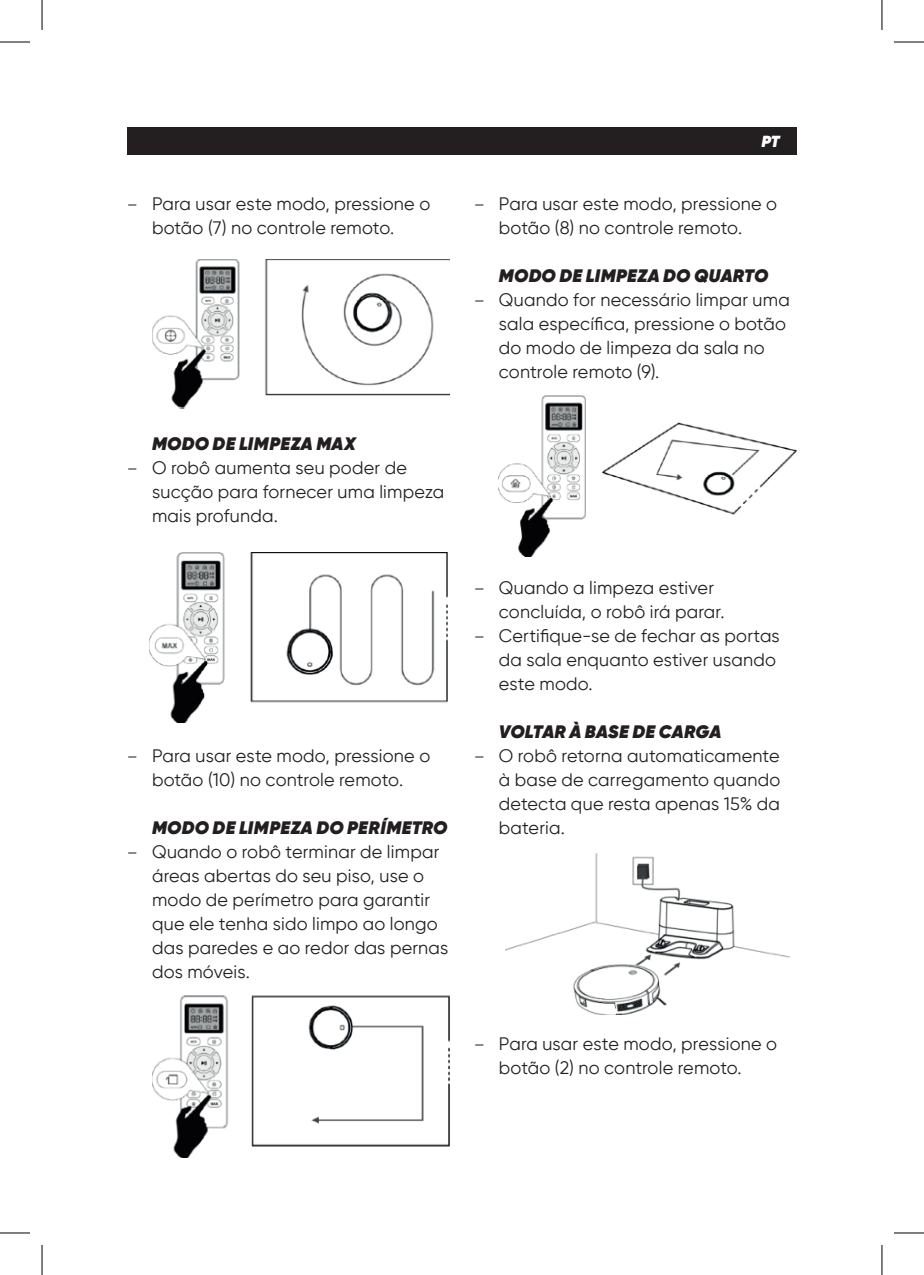
<style>
.page{position:relative;width:924px;height:1275px;background:#fff}
.page>*{position:absolute;margin:0;border:0;box-sizing:border-box;transform-origin:0 0}
.t1{font:18px/24px "Gilroy";letter-spacing:.01em;color:#231f20}
.t2{font:italic 800 18px "Gilroy";letter-spacing:.02em;color:#231f20}
.t3{font:16px "Gilroy";color:#231f20}
.t4{font:italic 800 16px "Gilroy";color:#fff}
</style>
<div class="page">
<div style="left:127px;top:127px;width:669px;height:28px;background:#231f20"></div>
<img style="left:152px;top:996px;width:298px;height:162px">
<img style="left:498px;top:395px;width:298px;height:161px">
<img style="left:152px;top:259px;width:298px;height:149px">
<img style="left:150px;top:552px;width:297px;height:170px">
<img style="left:505px;top:853px;width:284px;height:162px">
<hr style="left:0;top:42px;width:30px;height:1px;background:#000">
<hr style="left:893px;top:42px;width:30px;height:1px;background:#000">
<hr style="left:0;top:1232px;width:30px;height:1px;background:#000">
<hr style="left:893px;top:1232px;width:30px;height:1px;background:#000">
<hr style="left:42px;top:0;width:1px;height:30px;background:#000">
<hr style="left:42px;top:1245px;width:1px;height:30px;background:#000">
<hr style="left:881px;top:0;width:1px;height:30px;background:#000">
<hr style="left:881px;top:1245px;width:1px;height:30px;background:#000">
<p class="t3" style="left:127px;top:195px;width:12px">–</p>
<p class="t1" style="left:152px;top:191px;width:279px">Para usar este modo, pressione o botão (7) no controle remoto.</p>
<p class="t3" style="left:127px;top:459px;width:12px">–</p>
<p class="t2" style="left:152px;top:432px;width:205px">MODO DE LIMPEZA MAX</p>
<p class="t1" style="left:152px;top:455px;width:294px">O robô aumenta seu poder de sucção para fornecer uma limpeza mais profunda.</p>
<p class="t3" style="left:127px;top:747px;width:12px">–</p>
<p class="t3" style="left:127px;top:843px;width:12px">–</p>
<p class="t1" style="left:152px;top:743px;width:279px">Para usar este modo, pressione o botão (10) no controle remoto.</p>
<p class="t2" style="left:152px;top:816px;width:297px">MODO DE LIMPEZA DO PERÍMETRO</p>
<p class="t1" style="left:152px;top:839px;width:298px">Quando o robô terminar de limpar áreas abertas do seu piso, use o modo de perímetro para garantir que ele tenha sido limpo ao longo das paredes e ao redor das pernas dos móveis.</p>
<p class="t4" style="left:761px;top:131px;width:20px">PT</p>
<p class="t3" style="left:474px;top:195px;width:12px">–</p>
<p class="t3" style="left:474px;top:291px;width:12px">–</p>
<p class="t1" style="left:498px;top:192px;width:279px">Para usar este modo, pressione o botão (8) no controle remoto.</p>
<p class="t2" style="left:498px;top:264px;width:271px">MODO DE LIMPEZA DO QUARTO</p>
<p class="t1" style="left:498px;top:288px;width:292px">Quando for necessário limpar uma sala específica, pressione o botão do modo de limpeza da sala no controle remoto (9).</p>
<p class="t3" style="left:474px;top:579px;width:12px">–</p>
<p class="t3" style="left:474px;top:627px;width:12px">–</p>
<p class="t3" style="left:474px;top:747px;width:12px">–</p>
<p class="t1" style="left:498px;top:575px;width:282px">Quando a limpeza estiver concluída, o robô irá parar.<br>Certifique-se de fechar as portas da sala enquanto estiver usando este modo.</p>
<p class="t2" style="left:498px;top:720px;width:224px">VOLTAR À BASE DE CARGA</p>
<p class="t1" style="left:498px;top:743px;width:283px;text-align:justify">O robô retorna automaticamente à base de carregamento quando detecta que resta apenas 15% da bateria.</p>
<p class="t3" style="left:474px;top:1035px;width:12px">–</p>
<p class="t1" style="left:498px;top:1031px;width:279px">Para usar este modo, pressione o botão (2) no controle remoto.</p>
</div>
